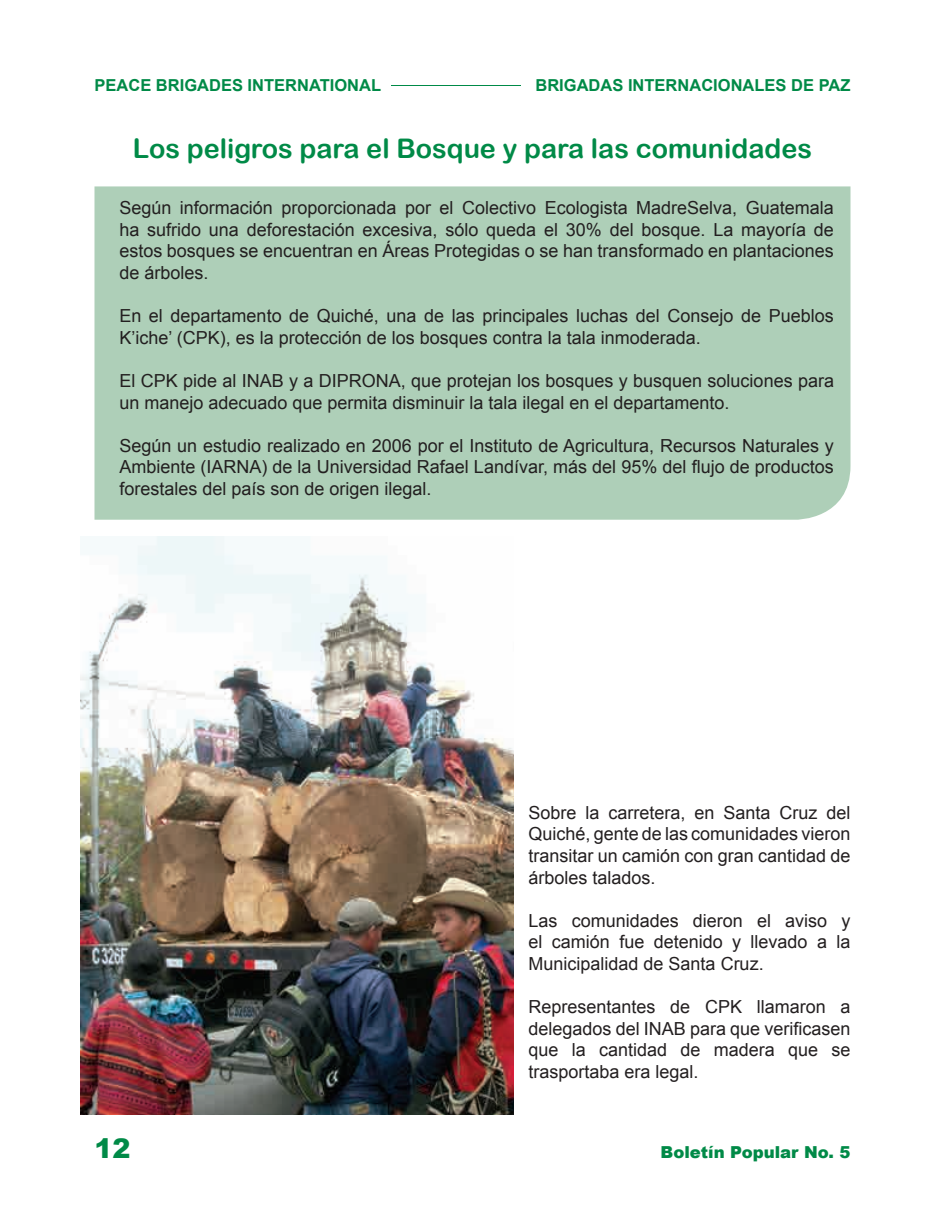
<style>
.page{position:relative;width:945px;height:1215px;background:#fff}
.page>*{position:absolute;margin:0;border:0;box-sizing:border-box;transform-origin:0 0}
.t1{font:27px "Arial Rounded MT Bold";color:#008a47}
.t2{font:900 27px "Arial";color:#008a47}
.t3{font:18px/21.6px "Arial";color:#231f20;text-align:justify}
.t4{font:700 16.5px "Arial";color:#008a47}
.t5{font:900 16.5px "Arial";color:#008a47}
</style>
<div class="page">
<hr style="left:391px;top:85px;width:130px;height:1px;background:#008a47">
<svg style="left:94px;top:186px;width:756px;height:334px;fill:#aecfb8"></svg>
<img style="left:81px;top:537px;width:433px;height:577px">
<p class="t4" style="left:94px;top:74px;width:288px">PEACE BRIGADES INTERNATIONAL</p>
<p class="t4" style="left:535px;top:74px;width:317px">BRIGADAS INTERNACIONALES DE PAZ</p>
<h1 class="t1" style="left:133px;top:133px;width:681px">Los peligros para el Bosque y para las comunidades</h1>
<p class="t3" style="left:119px;top:197px;width:716px">Según información proporcionada por el Colectivo Ecologista MadreSelva, Guatemala ha sufrido una deforestación excesiva, sólo queda el 30% del bosque. La mayoría de estos bosques se encuentran en Áreas Protegidas o se han transformado en plantaciones de árboles.</p>
<p class="t3" style="left:119px;top:305px;width:716px">En el departamento de Quiché, una de las principales luchas del Consejo de Pueblos<br>K’iche’ (CPK), es la protección de los bosques contra la tala inmoderada.</p>
<p class="t3" style="left:119px;top:370px;width:716px">El CPK pide al INAB y a DIPRONA, que protejan los bosques y busquen soluciones para un manejo adecuado que permita disminuir la tala ilegal en el departamento.</p>
<p class="t3" style="left:119px;top:435px;width:716px">Según un estudio realizado en 2006 por el Instituto de Agricultura, Recursos Naturales y Ambiente (IARNA) de la Universidad Rafael Landívar, más del 95% del flujo de productos forestales del país son de origen ilegal.</p>
<p class="t3" style="left:529px;top:802px;width:323px">Sobre la carretera, en Santa Cruz del Quiché, gente de las comunidades vieron transitar un camión con gran cantidad de árboles talados.</p>
<p class="t3" style="left:529px;top:910px;width:323px">Las comunidades dieron el aviso y el camión fue detenido y llevado a la Municipalidad de Santa Cruz.</p>
<p class="t3" style="left:529px;top:996px;width:323px">Representantes de CPK llamaron a delegados del INAB para que verificasen que la cantidad de madera que se trasportaba era legal.</p>
<h1 class="t2" style="left:94px;top:1129px;width:38px">12</h1>
<p class="t5" style="left:661px;top:1140px;width:191px">Boletín Popular No. 5</p>
</div>
